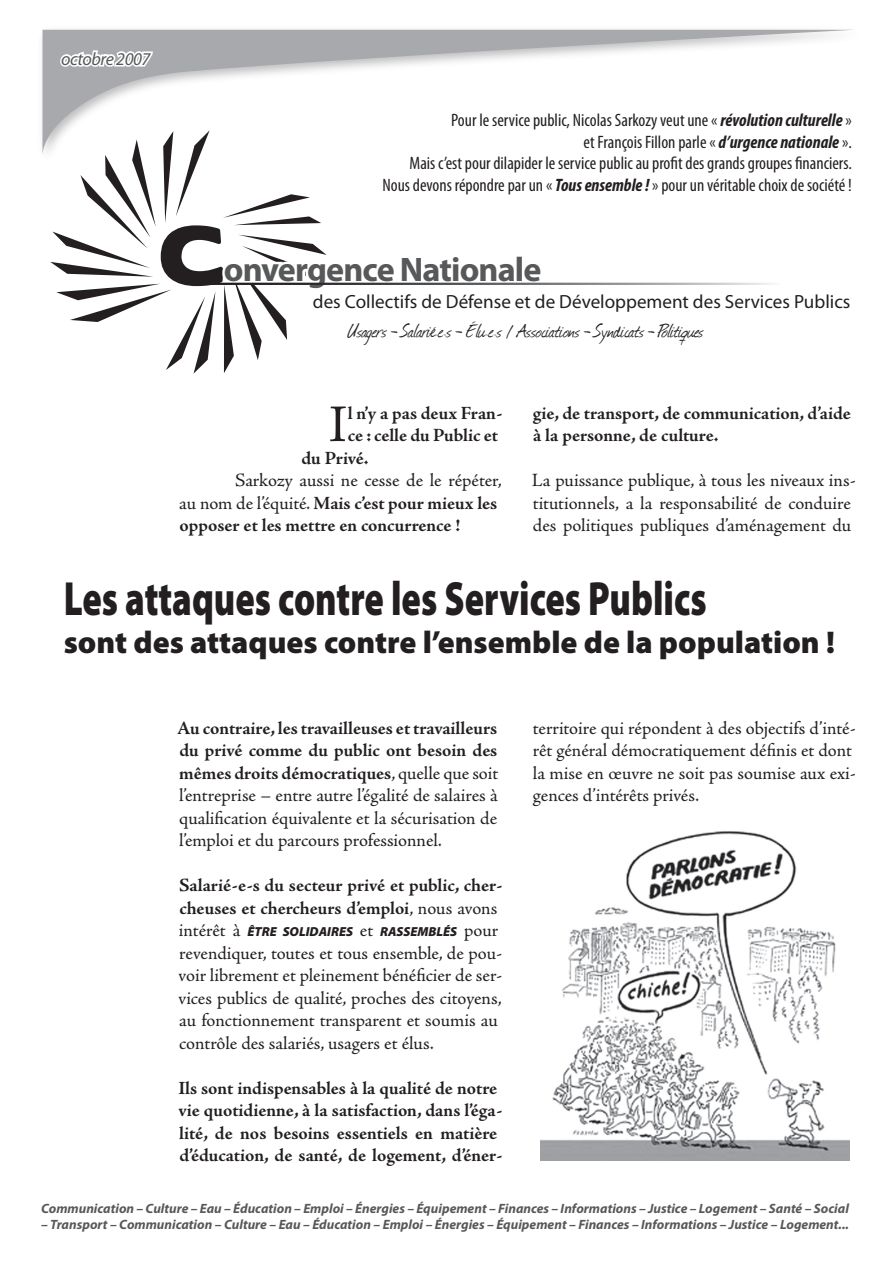
<style>
.page{position:relative;width:893px;height:1263px;background:#fff}
.page>*{position:absolute;margin:0;border:0;box-sizing:border-box;transform-origin:0 0}
.t1{font:53.1px "Adobe Jenson Pro";color:#231f20}
.t2{font:900 48.3px "Myriad Pro";color:#231f20;scale:.75 1}
.t3{font:700 34.2px "Myriad Pro";letter-spacing:-.025em;color:#57585a}
.t4{font:900 31.5px "Myriad Pro";color:#231f20}
.t5{font:22.5px "Journal";color:#231f20}
.t6{font:19.05px "Myriad Pro";color:#231f20}
.t7{font:18.75px/22.5px "Adobe Jenson Pro";color:#231f20}
.t8{font:700 18.75px/22.5px "Adobe Jenson Pro";letter-spacing:-.005em;color:#231f20}
.t9{font:condensed 18px/21.6px "Myriad Pro";color:#231f20;text-align:right}
.t10{font:italic 18px "Myriad Pro";letter-spacing:-.025em;color:#57585a}
.t11{font:italic 700 13.5px "Myriad Pro";color:#57585a}
.t12{font:italic 900 13.2px "Myriad Pro";color:#231f20}
.t13{font:9px "Journal";color:#231f20}
.s1{font-weight:700;font-style:italic}
.s2{font-weight:400}
.s3{font-weight:700}
.s4{font-family:"Adobe Jenson Pro";font-weight:400;font-style:normal;font-size:18.75px}
</style>
<div class="page">
<svg style="left:50px;top:164px;width:722px;height:210px"></svg>
<div style="left:37px;top:24px;width:827px;height:140px;background:#231f20;opacity:.3"></div>
<svg style="left:41px;top:30px;width:814px;height:125px"></svg>
<svg style="left:58px;top:48px;width:97px;height:46px"></svg>
<img style="left:541px;top:831px;width:308px;height:329px">
<p class="t10" style="left:61px;top:48px;width:91px">octobre 2007</p>
<p class="t9" style="left:382px;top:109px;width:471px">Pour le service public, Nicolas Sarkozy veut une « <span class="s1">révolution culturelle</span> »<br>et François Fillon parle « <span class="s1">d’urgence nationale</span> ».<br>Mais c’est pour dilapider le service public au profit des grands groupes financiers.<br>Nous devons répondre par un « <span class="s1">Tous ensemble !</span> » pour un véritable choix de société !</p>
<h3 class="t3" style="left:224px;top:247px;width:319px">onvergence Nationale</h3>
<p class="t6" style="left:313px;top:290px;width:539px">des Collectifs de Défense et de Développement des Services Publics</p>
<p class="t5" style="left:348px;top:315px;width:361px">Usag ers-Salarié es- Élues / Associations-Syndicats-Politiques</p>
<p class="t13" style="left:435px;top:328px;width:14px">- -</p>
<p class="t13" style="left:485px;top:328px;width:14px">- -</p>
<h1 class="t1" style="left:328px;top:394px;width:20px">I</h1>
<p class="t8" style="left:348px;top:402px;width:156px">l n’y a pas deux Fran-</p>
<p class="t8" style="left:348px;top:424px;width:152px">ce : celle du Public et</p>
<p class="t8" style="left:301px;top:447px;width:69px">du Privé.</p>
<p class="t8" style="left:179px;top:469px;width:324px;text-indent:56px"><span class="s2">Sarkozy aussi ne cesse de le répéter, au nom de l’équité.</span> Mais c’est pour mieux les opposer et les mettre en concurrence !</p>
<p class="t8" style="left:533px;top:402px;width:320px">gie, de transport, de communication, d’aide à la personne, de culture.</p>
<p class="t7" style="left:532px;top:469px;width:326px">La puissance publique, à tous les niveaux ins&shy;titutionnels, a la responsabilité de conduire des politiques publiques d’aménagement du</p>
<h2 class="t2" style="left:64px;top:567px;width:859px">Les attaques contre les Services Publics</h2>
<h3 class="t4" style="left:64px;top:621px;width:773px">sont des attaques contre l’ensemble de la population !</h3>
<p class="t7" style="left:177px;top:717px;width:323px;text-align:justify"><span class="s3">Au contraire, les travailleuses et travailleurs du privé comme du public ont besoin des mêmes droits démocratiques</span>, quelle que soit l’entreprise – entre autre l’égalité de salaires à qualification équivalente et la sécurisation de l’emploi et du parcours professionnel.</p>
<p class="t8" style="left:179px;top:874px;width:325px">Salarié-e-s du secteur privé et public, cher&shy;cheuses et chercheurs d’emploi<span class="s2">, nous avons</span></p>
<p class="t12" style="left:179px;top:923px;width:321px"><span class="s4">intérêt à</span> ÊTRE SOLIDAIRES <span class="s4">et</span> RASSEMBLÉS <span class="s4">pour</span></p>
<p class="t7" style="left:179px;top:942px;width:325px">revendiquer, toutes et tous ensemble, de pou&shy;voir librement et pleinement bénéficier de ser&shy;vices publics de qualité, proches des citoyens, au fonctionnement transparent et soumis au contrôle des salariés, usagers et élus.</p>
<p class="t8" style="left:178px;top:1077px;width:325px">Ils sont indispensables à la qualité de notre vie quotidienne, à la satisfaction, dans l’éga&shy;lité, de nos besoins essentiels en matière d’éducation, de santé, de logement, d’éner-</p>
<p class="t7" style="left:533px;top:717px;width:325px">territoire qui répondent à des objectifs d’inté&shy;rêt général démocratiquement définis et dont la mise en œuvre ne soit pas soumise aux exi&shy;gences d’intérêts privés.</p>
<p class="t11" style="left:41px;top:1199px;width:809px">Communication – Culture – Eau – Éducation – Emploi – Énergies – Équipement – Finances – Informations – Justice – Logement – Santé – Social</p>
<p class="t11" style="left:41px;top:1216px;width:809px">– Transport – Communication – Culture – Eau – Éducation – Emploi – Énergies – Équipement – Finances – Informations – Justice – Logement...</p>
</div>
